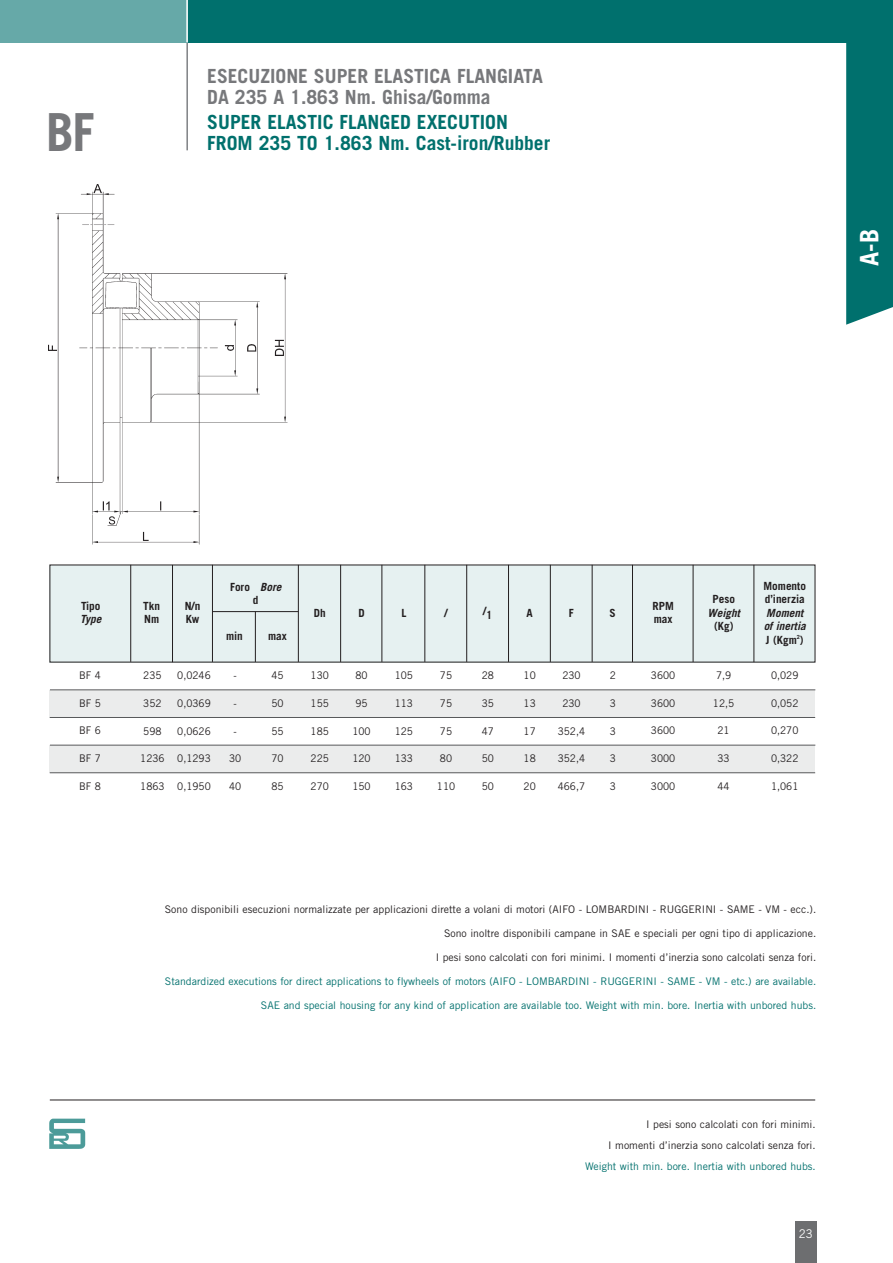
<style>
.page{position:relative;width:893px;height:1263px;background:#fff}
.page>*{position:absolute;margin:0;border:0;box-sizing:border-box;transform-origin:0 0}
.t1{font:700 52.5px "Trade Gothic";color:#77787b;scale:.95 1}
.t2{font:700 25.5px "Trade Gothic";color:#fff}
.t3{font:700 19.5px/21px "Trade Gothic";color:#00706d}
.t4{font:700 19.5px/21px "Trade Gothic";color:#77787b}
.t5{font:12px "Trade Gothic";color:#fff;scale:.95 1}
.t6{font:700 11.25px/13.5px "Trade Gothic";color:#231f20}
.t7{font:italic 700 11.25px/13.5px "Trade Gothic";color:#231f20}
.t8{font:10.5px/21px "Trade Gothic";color:#231f20;text-align:right}
.t9{font:10.5px "Trade Gothic";color:#00706d}
.t10{font:10.5px "Trade Gothic";color:#231f20;scale:.95 1}
.s1{font-style:italic}
.s2{font-style:normal}
</style>
<div class="page">
<hr style="left:186px;top:0;width:2px;height:150px;background:#808285">
<div style="left:50px;top:565px;width:765px;height:97px;background:#e6f1f1"></div>
<hr style="left:130px;top:565px;width:1px;height:97px;background:#231f20">
<hr style="left:172px;top:565px;width:1px;height:97px;background:#231f20">
<hr style="left:212px;top:565px;width:1px;height:97px;background:#231f20">
<hr style="left:298px;top:565px;width:1px;height:97px;background:#231f20">
<hr style="left:340px;top:565px;width:1px;height:97px;background:#231f20">
<hr style="left:382px;top:565px;width:1px;height:97px;background:#231f20">
<hr style="left:425px;top:565px;width:1px;height:97px;background:#231f20">
<hr style="left:466px;top:565px;width:1px;height:97px;background:#231f20">
<hr style="left:508px;top:565px;width:1px;height:97px;background:#231f20">
<hr style="left:550px;top:565px;width:1px;height:97px;background:#231f20">
<hr style="left:592px;top:565px;width:1px;height:97px;background:#231f20">
<hr style="left:255px;top:611px;width:1px;height:51px;background:#231f20">
<hr style="left:632px;top:565px;width:1px;height:97px;background:#231f20">
<hr style="left:693px;top:565px;width:1px;height:97px;background:#231f20">
<hr style="left:754px;top:565px;width:1px;height:97px;background:#231f20">
<hr style="left:213px;top:611px;width:85px;height:1px;background:#231f20">
<div style="left:50px;top:690px;width:765px;height:27px;background:#ebecec"></div>
<hr style="left:50px;top:690px;width:765px;height:1px;background:#58595b">
<hr style="left:50px;top:717px;width:765px;height:1px;background:#58595b">
<div style="left:50px;top:745px;width:765px;height:28px;background:#ebecec"></div>
<hr style="left:50px;top:745px;width:765px;height:1px;background:#58595b">
<hr style="left:50px;top:772px;width:765px;height:1px;background:#58595b">
<div style="left:187px;top:0;width:706px;height:42px;background:#00706d"></div>
<div style="left:0;top:0;width:187px;height:42px;background:#66a9a8"></div>
<hr style="left:50px;top:1100px;width:765px;height:1px;background:#231f20">
<img style="left:49px;top:1118px;width:37px;height:31px">
<hr style="left:186px;top:0;width:2px;height:42px;background:#fff">
<div style="left:795px;top:1221px;width:21px;height:42px;background:#6d6e70"></div>
<div style="left:846px;top:42px;width:47px;height:283px;background:#00706d"></div>
<img style="left:48px;top:184px;width:239px;height:360px">
<h1 class="t1" style="left:46px;top:113px;width:53px">BF</h1>
<h3 class="t4" style="left:207px;top:67px;width:337px">ESECUZIONE SUPER ELASTICA FLANGIATA<br>DA 235 A 1.863 Nm. Ghisa/Gomma</h3>
<h3 class="t3" style="left:207px;top:114px;width:344px">SUPER ELASTIC FLANGED EXECUTION<br>FROM 235 TO 1.863 Nm. Cast-iron/Rubber</h3>
<h2 class="t2" style="left:860px;top:266px;width:38px;rotate:-90deg">A-B</h2>
<p class="t6" style="left:81px;top:600px;width:21px">Tipo</p>
<p class="t7" style="left:80px;top:613px;width:25px">Type</p>
<p class="t10" style="left:79px;top:671px;width:24px">BF 4</p>
<p class="t10" style="left:79px;top:699px;width:24px">BF 5</p>
<p class="t10" style="left:79px;top:727px;width:24px">BF 6</p>
<p class="t10" style="left:79px;top:755px;width:24px">BF 7</p>
<p class="t10" style="left:79px;top:782px;width:24px">BF 8</p>
<p class="t6" style="left:143px;top:600px;width:18px">Tkn<br>Nm</p>
<p class="t6" style="left:185px;top:600px;width:17px">N/n<br>Kw</p>
<p class="t10" style="left:143px;top:671px;width:21px">235</p>
<p class="t10" style="left:143px;top:699px;width:21px">352</p>
<p class="t10" style="left:143px;top:727px;width:21px">598</p>
<p class="t10" style="left:140px;top:755px;width:27px">1236</p>
<p class="t10" style="left:140px;top:782px;width:27px">1863</p>
<p class="t10" style="left:177px;top:671px;width:37px">0,0246</p>
<p class="t10" style="left:177px;top:699px;width:37px">0,0369</p>
<p class="t10" style="left:177px;top:727px;width:37px">0,0626</p>
<p class="t10" style="left:177px;top:755px;width:37px">0,1293</p>
<p class="t10" style="left:177px;top:782px;width:37px">0,1950</p>
<p class="t6" style="left:230px;top:581px;width:55px;text-align:center">Foro <span class="s1">Bore </span>d</p>
<p class="t6" style="left:226px;top:631px;width:18px">min</p>
<p class="t6" style="left:268px;top:630px;width:20px">max</p>
<p class="t10" style="left:234px;top:671px;width:5px">-</p>
<p class="t10" style="left:234px;top:699px;width:5px">-</p>
<p class="t10" style="left:234px;top:727px;width:5px">-</p>
<p class="t10" style="left:229px;top:755px;width:14px">30</p>
<p class="t10" style="left:229px;top:782px;width:14px">40</p>
<p class="t10" style="left:271px;top:672px;width:14px">45</p>
<p class="t10" style="left:271px;top:699px;width:14px">50</p>
<p class="t10" style="left:271px;top:727px;width:14px">55</p>
<p class="t10" style="left:271px;top:755px;width:14px">70</p>
<p class="t10" style="left:271px;top:783px;width:14px">85</p>
<p class="t6" style="left:314px;top:607px;width:13px">Dh</p>
<p class="t6" style="left:358px;top:607px;width:8px">D</p>
<p class="t6" style="left:401px;top:607px;width:6px">L</p>
<p class="t6" style="left:444px;top:607px;width:5px">/</p>
<p class="t6" style="left:610px;top:607px;width:8px">S</p>
<p class="t6" style="left:653px;top:600px;width:23px">RPM max</p>
<p class="t6" style="left:483px;top:607px;width:11px">/1</p>
<p class="t6" style="left:526px;top:607px;width:8px">A</p>
<p class="t6" style="left:569px;top:607px;width:6px">F</p>
<p class="t10" style="left:311px;top:672px;width:21px">130</p>
<p class="t10" style="left:311px;top:699px;width:21px">155</p>
<p class="t10" style="left:311px;top:727px;width:21px">185</p>
<p class="t10" style="left:311px;top:755px;width:21px">225</p>
<p class="t10" style="left:311px;top:783px;width:21px">270</p>
<p class="t10" style="left:355px;top:672px;width:14px">80</p>
<p class="t10" style="left:355px;top:699px;width:14px">95</p>
<p class="t10" style="left:352px;top:727px;width:21px">100</p>
<p class="t10" style="left:352px;top:755px;width:21px">120</p>
<p class="t10" style="left:352px;top:783px;width:21px">150</p>
<p class="t10" style="left:395px;top:671px;width:21px">105</p>
<p class="t10" style="left:395px;top:699px;width:21px">113</p>
<p class="t10" style="left:395px;top:727px;width:21px">125</p>
<p class="t10" style="left:395px;top:755px;width:21px">133</p>
<p class="t10" style="left:395px;top:782px;width:21px">163</p>
<p class="t10" style="left:440px;top:672px;width:14px">75</p>
<p class="t10" style="left:440px;top:699px;width:14px">75</p>
<p class="t10" style="left:440px;top:727px;width:14px">75</p>
<p class="t10" style="left:440px;top:755px;width:14px">80</p>
<p class="t10" style="left:437px;top:783px;width:21px">110</p>
<p class="t10" style="left:482px;top:672px;width:14px">28</p>
<p class="t10" style="left:482px;top:699px;width:14px">35</p>
<p class="t10" style="left:482px;top:727px;width:14px">47</p>
<p class="t10" style="left:482px;top:755px;width:14px">50</p>
<p class="t10" style="left:482px;top:783px;width:14px">50</p>
<p class="t10" style="left:524px;top:672px;width:14px">10</p>
<p class="t10" style="left:524px;top:699px;width:14px">13</p>
<p class="t10" style="left:524px;top:727px;width:14px">17</p>
<p class="t10" style="left:524px;top:755px;width:14px">18</p>
<p class="t10" style="left:524px;top:783px;width:14px">20</p>
<p class="t10" style="left:562px;top:672px;width:21px">230</p>
<p class="t10" style="left:562px;top:699px;width:21px">230</p>
<p class="t10" style="left:558px;top:727px;width:30px">352,4</p>
<p class="t10" style="left:558px;top:755px;width:30px">352,4</p>
<p class="t10" style="left:558px;top:783px;width:30px">466,7</p>
<p class="t10" style="left:610px;top:672px;width:8px">2</p>
<p class="t10" style="left:610px;top:699px;width:8px">3</p>
<p class="t10" style="left:610px;top:727px;width:8px">3</p>
<p class="t10" style="left:610px;top:755px;width:8px">3</p>
<p class="t10" style="left:610px;top:783px;width:8px">3</p>
<p class="t10" style="left:651px;top:671px;width:27px">3600</p>
<p class="t10" style="left:651px;top:699px;width:27px">3600</p>
<p class="t10" style="left:651px;top:727px;width:27px">3600</p>
<p class="t10" style="left:651px;top:754px;width:27px">3000</p>
<p class="t10" style="left:651px;top:782px;width:27px">3000</p>
<p class="t6" style="left:712px;top:593px;width:24px">Peso</p>
<p class="t7" style="left:708px;top:607px;width:36px">Weight</p>
<p class="t6" style="left:714px;top:620px;width:21px">(Kg)</p>
<p class="t10" style="left:716px;top:671px;width:18px">7,9</p>
<p class="t10" style="left:713px;top:699px;width:24px">12,5</p>
<p class="t10" style="left:717px;top:727px;width:14px">21</p>
<p class="t10" style="left:717px;top:754px;width:14px">33</p>
<p class="t10" style="left:717px;top:782px;width:14px">44</p>
<p class="t6" style="left:763px;top:580px;width:44px">Momento d’inerzia</p>
<p class="t7" style="left:764px;top:607px;width:46px">Moment of inertia<br><span class="s2">J (Kgm</span><sup>2</sup><span class="s2">)</span></p>
<p class="t10" style="left:771px;top:671px;width:30px">0,029</p>
<p class="t10" style="left:771px;top:699px;width:30px">0,052</p>
<p class="t10" style="left:771px;top:727px;width:30px">0,270</p>
<p class="t10" style="left:771px;top:754px;width:30px">0,322</p>
<p class="t10" style="left:771px;top:782px;width:30px">1,061</p>
<p class="t8" style="left:165px;top:900px;width:653px">Sono disponibili esecuzioni normalizzate per applicazioni dirette a volani di motori (AIFO - LOMBARDINI - RUGGERINI - SAME - VM - ecc.).</p>
<p class="t8" style="left:444px;top:924px;width:374px">Sono inoltre disponibili campane in SAE e speciali per ogni tipo di applicazione.</p>
<p class="t8" style="left:436px;top:948px;width:382px">I pesi sono calcolati con fori minimi. I momenti d’inerzia sono calcolati senza fori.</p>
<p class="t9" style="left:165px;top:978px;width:653px">Standardized executions for direct applications to flywheels of motors (AIFO - LOMBARDINI - RUGGERINI - SAME - VM - etc.) are available.</p>
<p class="t9" style="left:261px;top:1002px;width:557px">SAE and special housing for any kind of application are available too. Weight with min. bore. Inertia with unbored hubs.</p>
<p class="t8" style="left:608px;top:1114px;width:209px">I pesi sono calcolati con fori minimi.<br>I momenti d’inerzia sono calcolati senza fori.</p>
<p class="t9" style="left:585px;top:1162px;width:232px">Weight with min. bore. Inertia with unbored hubs.</p>
<p class="t5" style="left:799px;top:1229px;width:16px">23</p>
</div>
